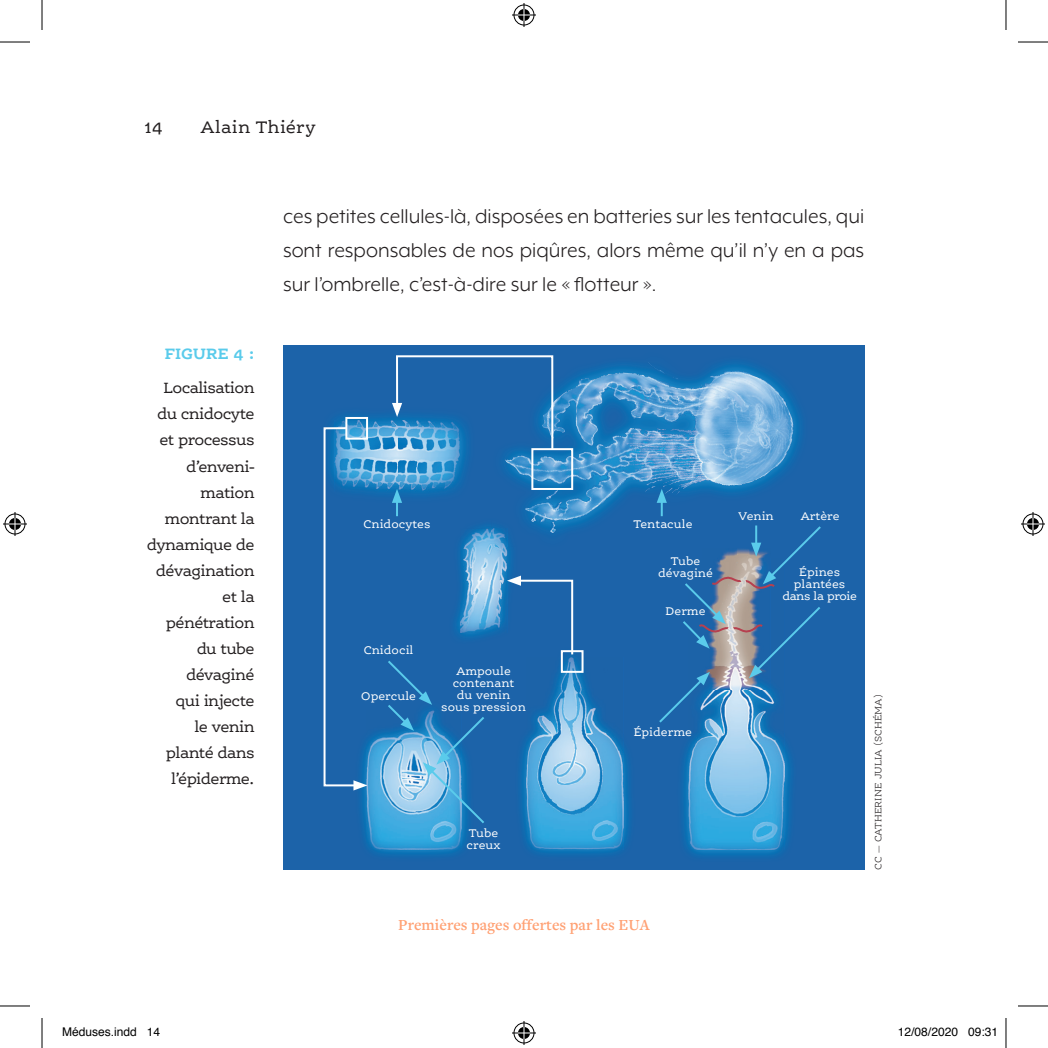
<style>
.page{position:relative;width:1048px;height:1048px;background:#fff}
.page>*{position:absolute;margin:0;border:0;box-sizing:border-box;transform-origin:0 0}
.t1{font:23px/34px "Mr Eaves XL Mod OT";color:#231f20;text-align:justify}
.t2{font:18px "Ernestine Pro";letter-spacing:.01em;color:#231f20}
.t3{font:16px/26px "Ernestine Pro";letter-spacing:-.04em;color:#231f20;text-align:right}
.t4{font:600 16px "Freight Text Pro";color:rgb(255 84 0/.55)}
.t5{font:700 16px "Ernestine Pro";color:#5acbeb}
.t6{font:12px/12px "Ernestine Pro";color:#fff;text-align:center}
.t7{font:12px "Helvetica";color:#000}
.t8{font:300 10px "Ernestine Pro";letter-spacing:.005em;color:#231f20}
</style>
<div class="page">
<div style="left:283px;top:345px;width:581px;height:524px;background:#1c63a9"></div>
<img style="left:331px;top:415px;width:136px;height:81px">
<img style="left:335px;top:420px;width:124px;height:72px">
<img style="left:354px;top:790px;width:114px;height:65px">
<img style="left:367px;top:732px;width:94px;height:117px">
<img style="left:456px;top:526px;width:55px;height:113px">
<img style="left:460px;top:528px;width:47px;height:105px">
<img style="left:521px;top:650px;width:108px;height:204px">
<img style="left:527px;top:658px;width:96px;height:191px">
<img style="left:503px;top:362px;width:299px;height:172px">
<img style="left:492px;top:517px;width:26px;height:30px">
<img style="left:492px;top:528px;width:15px;height:19px">
<img style="left:554px;top:362px;width:112px;height:84px">
<img style="left:678px;top:371px;width:69px;height:118px">
<div style="left:531px;top:448px;width:42px;height:42px;border:2px solid #fff"></div>
<svg style="left:392px;top:355px;width:162px;height:96px"></svg>
<svg style="left:323px;top:426px;width:44px;height:364px"></svg>
<svg style="left:392px;top:489px;width:10px;height:27px"></svg>
<svg style="left:657px;top:489px;width:10px;height:27px"></svg>
<svg style="left:507px;top:575px;width:67px;height:81px"></svg>
<svg style="left:386px;top:660px;width:98px;height:165px"></svg>
<div style="left:561px;top:650px;width:22px;height:23px;border:2px solid #fff"></div>
<div style="left:345px;top:417px;width:23px;height:23px;border:2px solid #fff"></div>
<img style="left:683px;top:741px;width:108px;height:115px">
<img style="left:688px;top:725px;width:96px;height:124px">
<svg style="left:657px;top:524px;width:164px;height:201px"></svg>
<hr style="left:0;top:42px;width:30px;height:1px;background:#000">
<hr style="left:1018px;top:42px;width:30px;height:1px;background:#000">
<hr style="left:0;top:1005px;width:30px;height:1px;background:#000">
<hr style="left:1018px;top:1005px;width:30px;height:1px;background:#000">
<hr style="left:42px;top:0;width:1px;height:30px;background:#000">
<hr style="left:42px;top:1018px;width:1px;height:30px;background:#000">
<hr style="left:1005px;top:0;width:1px;height:30px;background:#000">
<hr style="left:1005px;top:1018px;width:1px;height:30px;background:#000">
<svg style="left:512px;top:3px;width:24px;height:24px"></svg>
<svg style="left:512px;top:1021px;width:24px;height:24px"></svg>
<svg style="left:3px;top:512px;width:24px;height:24px"></svg>
<svg style="left:1021px;top:512px;width:24px;height:24px"></svg>
<p class="t2" style="left:144px;top:116px;width:20px">14</p>
<p class="t2" style="left:201px;top:116px;width:116px">Alain Thiéry</p>
<p class="t5" style="left:165px;top:344px;width:91px">FIGURE 4 :</p>
<p class="t3" style="left:147px;top:375px;width:109px">Localisation du cnidocyte et processus d’enveni&shy;mation montrant la dynamique de dévagination et la pénétration du tube dévaginé<br>qui injecte<br>le venin planté dans l’épiderme.</p>
<p class="t1" style="left:283px;top:200px;width:583px">ces petites cellules-là, disposées en batteries sur les tentacules, qui sont responsables de nos piqûres, alors même qu’il n’y en a pas sur l’ombrelle, c’est-à-dire sur le « flotteur ».</p>
<p class="t6" style="left:363px;top:518px;width:69px">Cnidocytes</p>
<p class="t6" style="left:633px;top:518px;width:61px">Tentacule</p>
<p class="t6" style="left:738px;top:509px;width:37px">Venin</p>
<p class="t6" style="left:801px;top:509px;width:40px">Artère</p>
<p class="t6" style="left:658px;top:554px;width:56px">Tube dévaginé</p>
<p class="t6" style="left:782px;top:566px;width:76px">Épines plantées dans la proie</p>
<p class="t6" style="left:364px;top:644px;width:51px">Cnidocil</p>
<p class="t6" style="left:361px;top:690px;width:56px">Opercule</p>
<p class="t6" style="left:441px;top:664px;width:86px">Ampoule contenant<br>du venin sous pression</p>
<p class="t6" style="left:467px;top:827px;width:35px;text-align:left">Tube creux</p>
<p class="t6" style="left:665px;top:605px;width:42px">Derme</p>
<p class="t6" style="left:634px;top:726px;width:60px">Épiderme</p>
<p class="t8" style="left:872px;top:869px;width:177px;rotate:-90deg">CC — CATHERINE JULIA (SCHÉMA)</p>
<p class="t4" style="left:398px;top:914px;width:253px">Premières pages offertes par les EUA</p>
<p class="t7" style="left:62px;top:1022px;width:100px">Méduses.indd 14</p>
<p class="t7" style="left:898px;top:1022px;width:102px">12/08/2020 09:31</p>
</div>
